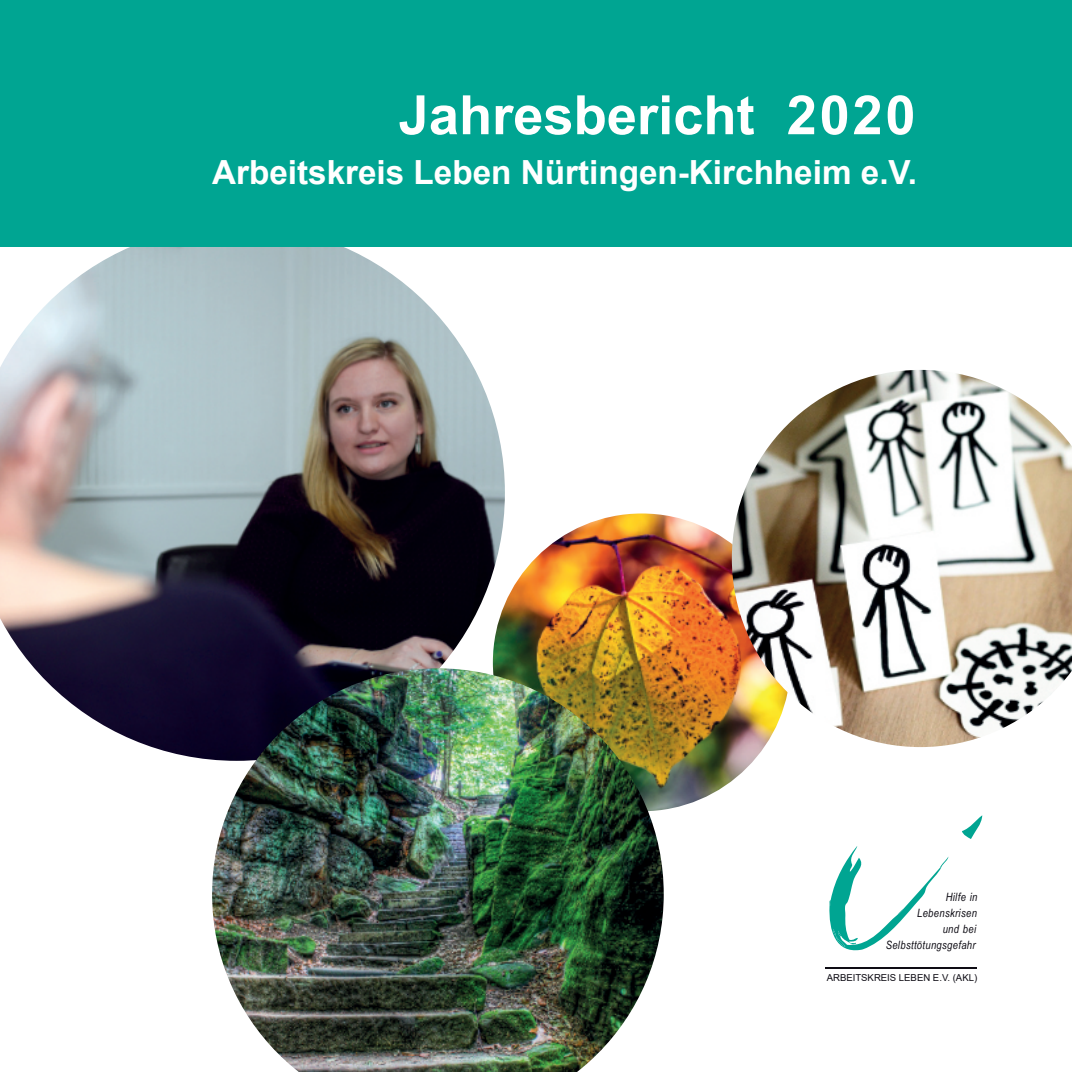
<style>
.page{position:relative;width:1072px;height:1072px;background:#fff}
.page>*{position:absolute;margin:0;border:0;box-sizing:border-box;transform-origin:0 0}
.t1{font:700 54.25px "Arial";color:#fff}
.t2{font:700 33.25px "Arial";color:#fff}
.t3{font:italic 11.55px/15.2px "Arial Narrow";letter-spacing:.03em;color:#0e0c14;text-align:right}
.t4{font:9.62px "Arial";color:#0e0c14}
</style>
<div class="page">
<img style="left:493px;top:513px;width:297px;height:298px;border-radius:50%">
<img style="left:0;top:247px;width:505px;height:513px">
<div style="left:0;top:0;width:1071px;height:247px;background:#00a592"></div>
<hr style="left:825px;top:967px;width:152px;height:1px;background:#0e0c14">
<svg style="left:962px;top:815px;width:20px;height:24px"></svg>
<svg style="left:829px;top:846px;width:119px;height:105px"></svg>
<img style="left:212px;top:668px;width:451px;height:403px">
<img style="left:731px;top:370px;width:340px;height:377px">
<h1 class="t1" style="left:398px;top:95px;width:518px">Jahresbericht 2020</h1>
<h2 class="t2" style="left:212px;top:159px;width:706px">Arbeitskreis Leben Nürtingen-Kirchheim e.V.</h2>
<p class="t3" style="left:917px;top:890px;width:62px">Hilfe in<br>Lebenskrisen</p>
<p class="t3" style="left:885px;top:922px;width:92px">und bei<br>Selbsttötungsgefahr</p>
<p class="t4" style="left:826px;top:973px;width:152px">ARBEITSKREIS LEBEN E.V. (AKL)</p>
</div>
